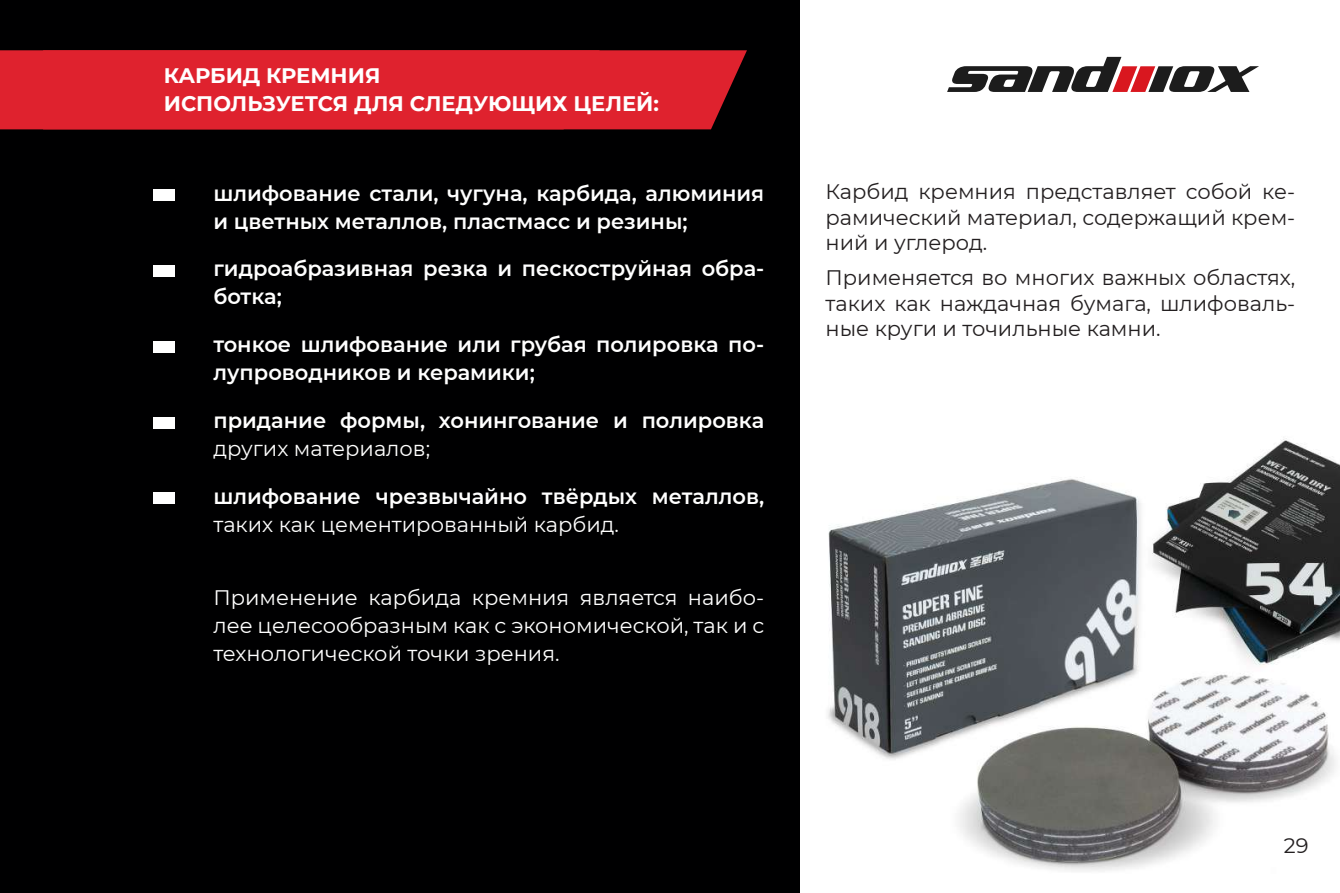
<style>
.page{position:relative;width:1340px;height:893px;background:#fff}
.page>*{position:absolute;margin:0;border:0;box-sizing:border-box;transform-origin:0 0}
.t1{font:600 21px/28px "Montserrat";color:#fff}
.t2{font:21px/25.2px "Montserrat";color:#231f20;text-align:justify}
.t3{font:21px/28px "Montserrat";color:#fff;text-align:justify}
.t4{font:700 21px/28px "Montserrat";color:#fff}
</style>
<div class="page">
<img style="left:828px;top:438px;width:511px;height:433px">
<svg style="left:947px;top:56px;width:312px;height:36px"></svg>
<div style="left:0;top:0;width:799px;height:893px;background:#000001"></div>
<div style="left:154px;top:265px;width:21px;height:11px;background:#fff"></div>
<div style="left:154px;top:341px;width:21px;height:11px;background:#fff"></div>
<div style="left:154px;top:417px;width:21px;height:11px;background:#fff"></div>
<div style="left:154px;top:493px;width:21px;height:11px;background:#fff"></div>
<div style="left:154px;top:189px;width:21px;height:12px;background:#fff"></div>
<div style="left:0;top:50px;width:43px;height:79px;background:#df222e"></div>
<div style="left:43px;top:50px;width:704px;height:79px;background:#df222e"></div>
<p class="t4" style="left:164px;top:61px;width:497px">КАРБИД КРЕМНИЯ<br>ИСПОЛЬЗУЕТСЯ ДЛЯ СЛЕДУЮЩИХ ЦЕЛЕЙ:</p>
<p class="t1" style="left:213px;top:178px;width:552px">шлифование стали, чугуна, карбида, алюминия и цветных металлов, пластмасс и резины;</p>
<p class="t1" style="left:213px;top:254px;width:552px">гидроабразивная резка и пескоструйная обра&shy;ботка;</p>
<p class="t1" style="left:213px;top:330px;width:552px">тонкое шлифование или грубая полировка по&shy;лупроводников и керамики;</p>
<p class="t1" style="left:213px;top:406px;width:552px">придание формы, хонингование и полировка</p>
<p class="t3" style="left:213px;top:434px;width:218px">других материалов;</p>
<p class="t1" style="left:213px;top:482px;width:552px">шлифование чрезвычайно твёрдых металлов,</p>
<p class="t3" style="left:213px;top:510px;width:407px">таких как цементированный карбид.</p>
<p class="t3" style="left:213px;top:582px;width:552px">Применение карбида кремния является наибо&shy;лее целесообразным как с экономической, так и с технологической точки зрения.</p>
<p class="t2" style="left:825px;top:179px;width:471px">Карбид кремния представляет собой ке&shy;рамический материал, содержащий крем&shy;ний и углерод.</p>
<p class="t2" style="left:825px;top:265px;width:471px">Применяется во многих важных областях, таких как наждачная бумага, шлифоваль&shy;ные круги и точильные камни.</p>
<p class="t2" style="left:1283px;top:832px;width:26px">29</p>
</div>
